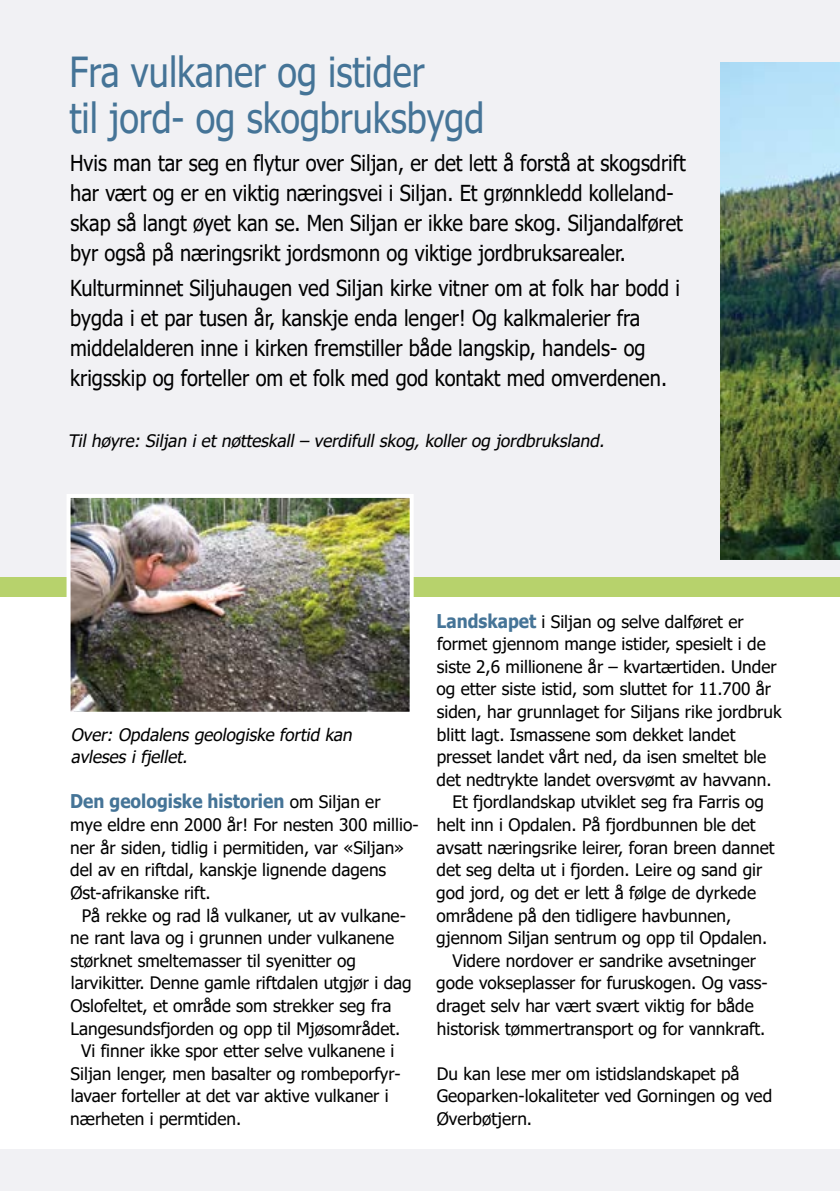
<style>
.page{position:relative;width:840px;height:1191px;background:#fff}
.page>*{position:absolute;margin:0;border:0;box-sizing:border-box;transform-origin:0 0}
.t1{font:41.4px/46px "Tahoma";color:#457497;scale:.87 1}
.t2{font:22px/30px "Tahoma";color:#000;scale:.91 1}
.t3{font:700 19px "Tahoma";color:#457497;scale:.91 1}
.t4{font:17.2px/22.6px "Tahoma";color:#000}
.t5{font:italic 17.2px/22.6px "Tahoma";color:#000}
.s1{font-weight:400;font-size:17.2px;color:#000}
.s2{font-weight:700;font-size:19px;color:#457497}
</style>
<div class="page">
<div style="left:0;top:0;width:839px;height:1191px;background:#f1f1f4"></div>
<div style="left:0;top:582px;width:839px;height:567px;background:#fff"></div>
<img style="left:720px;top:63px;width:119px;height:497px">
<div style="left:0;top:577px;width:839px;height:19px;background:#b7d26c"></div>
<img style="left:71px;top:499px;width:337px;height:212px">
<div style="left:66px;top:494px;width:347px;height:222px;border:4px solid #fff"></div>
<h1 class="t1" style="left:69px;top:51px;width:478px">Fra vulkaner og istider<br>til jord- og skogbruksbygd</h1>
<p class="t2" style="left:70px;top:149px;width:678px">Hvis man tar seg en flytur over Siljan, er det lett å forstå at skogsdrift har vært og er en viktig næringsvei i Siljan. Et grønnkledd kolleland&shy;skap så langt øyet kan se. Men Siljan er ikke bare skog. Siljandalføret byr også på næringsrikt jordsmonn og viktige jordbruksarealer.</p>
<p class="t2" style="left:70px;top:274px;width:671px">Kulturminnet Siljuhaugen ved Siljan kirke vitner om at folk har bodd i bygda i et par tusen år, kanskje enda lenger! Og kalkmalerier fra middelalderen inne i kirken fremstiller både langskip, handels- og krigsskip og forteller om et folk med god kontakt med omverdenen.</p>
<p class="t5" style="left:68px;top:430px;width:542px">Tilhøyre:Siljan ietnøtteskall– verdifullskog,kollerog jordbruksland.</p>
<p class="t5" style="left:71px;top:724px;width:287px">Over:Opdalensgeologiske fortid kan avlesesifjellet.</p>
<p class="t3" style="left:70px;top:788px;width:342px">Den geologiske historien <span class="s1">om Siljan er</span></p>
<p class="t4" style="left:70px;top:814px;width:350px">mye eldre enn 2000 år! For nesten 300 millio&shy;ner år siden, tidlig i permitiden, var «Siljan» del av en riftdal, kanskje lignende dagens Øst-afrikanske rift.</p>
<p class="t4" style="left:82px;top:905px;width:325px">På rekke og rad lå vulkaner, ut av vulkane-</p>
<p class="t4" style="left:70px;top:927px;width:325px">ne rant lava og i grunnen under vulkanene</p>
<p class="t4" style="left:70px;top:950px;width:287px">størknet smeltemasser til syenitter og</p>
<p class="t4" style="left:71px;top:972px;width:342px">larvikitter. Denne gamle riftdalen utgjør i dag</p>
<p class="t4" style="left:70px;top:995px;width:322px">Oslofeltet, et område som strekker seg fra</p>
<p class="t4" style="left:70px;top:1018px;width:331px">Langesundsfjorden og opp til Mjøsområdet.</p>
<p class="t4" style="left:81px;top:1040px;width:315px">Vi finner ikke spor etter selve vulkanene i</p>
<p class="t4" style="left:70px;top:1063px;width:331px">Siljan lenger, men basalter og rombeporfyr-</p>
<p class="t4" style="left:71px;top:1085px;width:319px">lavaer forteller at det var aktive vulkaner i</p>
<p class="t4" style="left:70px;top:1108px;width:172px">nærheten i permtiden.</p>
<p class="t4" style="left:436px;top:611px;width:308px"><span class="s2">Landskapet</span> i Siljan og selve dalføret er</p>
<p class="t4" style="left:437px;top:633px;width:330px">formet gjennom mange istider, spesielt i de</p>
<p class="t4" style="left:436px;top:656px;width:341px">siste 2,6 millionene år – kvartærtiden. Under</p>
<p class="t4" style="left:436px;top:679px;width:336px">og etter siste istid, som sluttet for 11.700 år</p>
<p class="t4" style="left:436px;top:701px;width:346px">siden, har grunnlaget for Siljans rike jordbruk</p>
<p class="t4" style="left:436px;top:724px;width:300px">blitt lagt. Ismassene som dekket landet</p>
<p class="t4" style="left:436px;top:746px;width:331px">presset landet vårt ned, da isen smeltet ble</p>
<p class="t4" style="left:436px;top:769px;width:336px">det nedtrykte landet oversvømt av havvann.</p>
<p class="t4" style="left:452px;top:792px;width:313px">Et fjordlandskap utviklet seg fra Farris og</p>
<p class="t4" style="left:436px;top:814px;width:320px">helt inn i Opdalen. På fjordbunnen ble det</p>
<p class="t4" style="left:436px;top:837px;width:339px">avsatt næringsrike leirer, foran breen dannet</p>
<p class="t4" style="left:436px;top:859px;width:327px">det seg delta ut i fjorden. Leire og sand gir</p>
<p class="t4" style="left:436px;top:882px;width:321px">god jord, og det er lett å følge de dyrkede</p>
<p class="t4" style="left:436px;top:905px;width:296px">områdene på den tidligere havbunnen,</p>
<p class="t4" style="left:436px;top:927px;width:332px">gjennom Siljan sentrum og opp til Opdalen.</p>
<p class="t4" style="left:452px;top:950px;width:305px">Videre nordover er sandrike avsetninger</p>
<p class="t4" style="left:436px;top:972px;width:333px">gode vokseplasser for furuskogen. Og vass-</p>
<p class="t4" style="left:436px;top:995px;width:318px">draget selv har vært svært viktig for både</p>
<p class="t4" style="left:436px;top:1018px;width:330px">historisk tømmertransport og for vannkraft.</p>
<p class="t4" style="left:436px;top:1063px;width:337px">Du kan lese mer om istidslandskapet på<br>Geoparken-lokaliteter ved Gorningen og ved<br>Øverbøtjern.</p>
</div>
